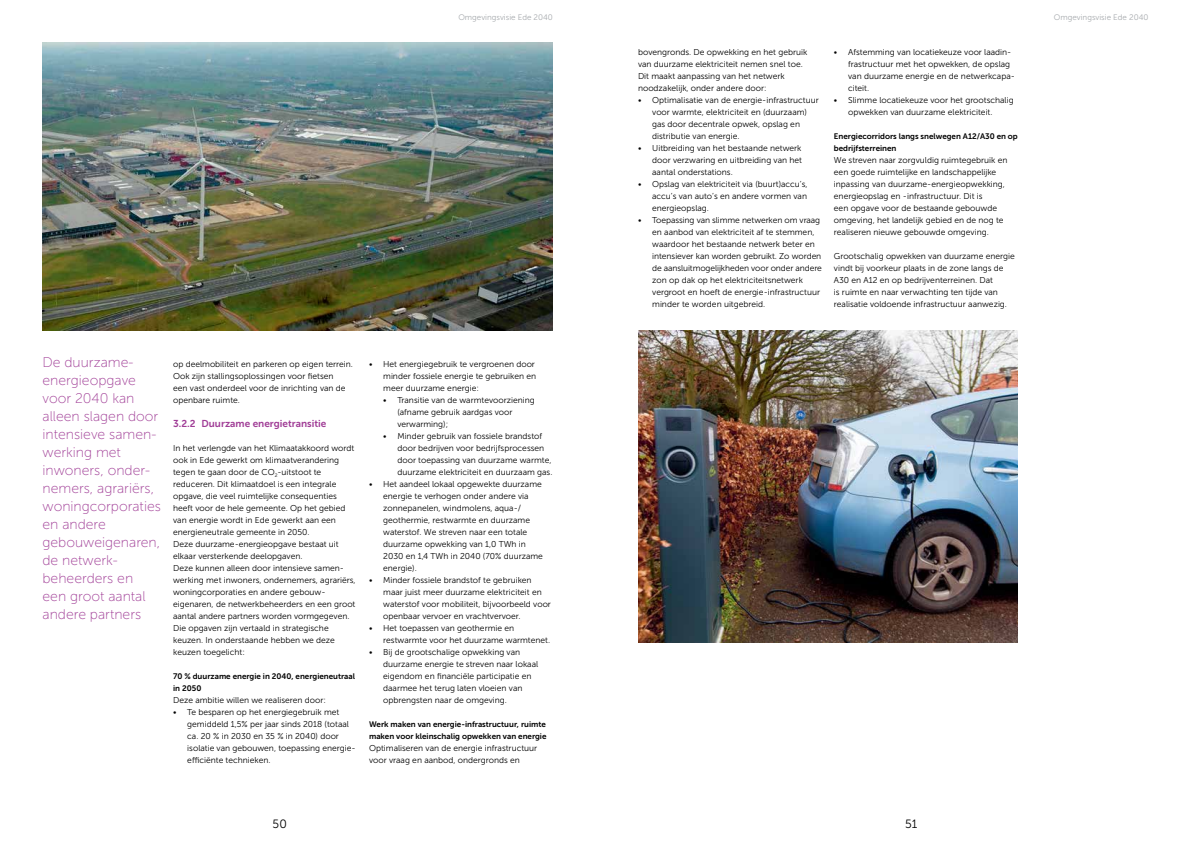
<style>
.page{position:relative;width:1191px;height:842px;background:#fff}
.page>*{position:absolute;margin:0;border:0;box-sizing:border-box;transform-origin:0 0}
.Qoute{font:14px/18px "Museo Sans 100";color:#a03d96}
.t1{font:12px "Museo Sans 300";color:#000}
.H3_0_0{font:10px "Museo Sans 700";color:#a03d96}
.alinea{font:8.5px/12px "Museo Sans 300";color:#000}
.t2{font:8px/12px "Museo Sans 700";color:#000}
.t3{font:8px "Museo Sans 300";color:#a7aaae}
</style>
<div class="page">
<img style="left:43px;top:43px;width:510px;height:287px">
<img style="left:638px;top:331px;width:379px;height:311px">
<p class="t3" style="left:458px;top:13px;width:96px">Omgevingsvisie Ede 2040</p>
<p class="t3" style="left:1053px;top:13px;width:96px">Omgevingsvisie Ede 2040</p>
<p class="alinea" style="left:638px;top:46px;width:171px">bovengronds. De opwekking en het gebruik van duurzame elektriciteit nemen snel toe.<br>Dit maakt aanpassing van het netwerk noodzakelijk, onder andere door:</p>
<p class="alinea" style="left:652px;top:94px;width:168px;text-indent:-14px">• Optimalisatie van de energie-infrastructuur voor warmte, elektriciteit en (duurzaam) gas door decentrale opwek, opslag en distributie van energie.</p>
<p class="alinea" style="left:652px;top:142px;width:151px;text-align:justify;text-indent:-14px">• Uitbreiding van het bestaande netwerk door verzwaring en uitbreiding van het aantal onderstations.</p>
<p class="alinea" style="left:652px;top:178px;width:157px;text-align:justify;text-indent:-14px">• Opslag van elektriciteit via (buurt)accu’s, accu’s van auto’s en andere vormen van energieopslag.</p>
<p class="alinea" style="left:652px;top:214px;width:171px;text-indent:-14px">• Toepassing van slimme netwerken om vraag en aanbod van elektriciteit af te stemmen, waardoor het bestaande netwerk beter en intensiever kan worden gebruikt. Zo worden de aansluitmogelijkheden voor onder andere zon op dak op het elektriciteitsnetwerk vergroot en hoeft de energie-infrastructuur minder te worden uitgebreid.</p>
<p class="alinea" style="left:848px;top:46px;width:168px;text-indent:-14px">• Afstemming van locatiekeuze voor laadin&shy;frastructuur met het opwekken, de opslag van duurzame energie en de netwerkcapa&shy;citeit.</p>
<p class="alinea" style="left:848px;top:94px;width:167px;text-indent:-14px">• Slimme locatiekeuze voor het grootschalig opwekken van duurzame elektriciteit.</p>
<h5 class="t2" style="left:834px;top:130px;width:185px">Energiecorridors langs snelwegen A12/A30 en op bedrijfsterreinen</h5>
<p class="alinea" style="left:834px;top:154px;width:175px">We streven naar zorgvuldig ruimtegebruik en een goede ruimtelijke en landschappelijke inpassing van duurzame-energieopwekking, energieopslag en -infrastructuur. Dit is<br>een opgave voor de bestaande gebouwde omgeving, het landelijk gebied en de nog te realiseren nieuwe gebouwde omgeving.</p>
<p class="alinea" style="left:834px;top:250px;width:182px">Grootschalig opwekken van duurzame energie vindt bij voorkeur plaats in de zone langs de A30 en A12 en op bedrijventerreinen. Dat<br>is ruimte en naar verwachting ten tijde van realisatie voldoende infrastructuur aanwezig.</p>
<p class="Qoute" style="left:43px;top:353px;width:120px">De duurzame&shy;energieopgave voor 2040 kan alleen slagen door intensieve samen&shy;werking met inwoners, onder&shy;nemers, agrariërs, woningcorporaties en andere gebouweigenaren, de netwerk&shy;beheerders en<br>een groot aantal andere partners</p>
<p class="alinea" style="left:173px;top:358px;width:181px">op deelmobiliteit en parkeren op eigen terrein.<br>Ook zijn stallingsoplossingen voor fietsen<br>een vast onderdeel voor de inrichting van de openbare ruimte.</p>
<h3 class="H3_0_0" style="left:173px;top:417px;width:155px">3.2.2 Duurzame energietransitie</h3>
<p class="alinea" style="left:173px;top:442px;width:183px">In het verlengde van het Klimaatakkoord wordt ook in Ede gewerkt om klimaatverandering tegen te gaan door de CO<sub>2</sub>-uitstoot te reduceren. Dit klimaatdoel is een integrale opgave, die veel ruimtelijke consequenties heeft voor de hele gemeente. Op het gebied van energie wordt in Ede gewerkt aan een energieneutrale gemeente in 2050.</p>
<p class="alinea" style="left:173px;top:538px;width:184px">Deze duurzame-energieopgave bestaat uit elkaar versterkende deelopgaven.<br>Deze kunnen alleen door intensieve samen&shy;werking met inwoners, ondernemers, agrariërs, woningcorporaties en andere gebouw&shy;eigenaren, de netwerkbeheerders en een groot aantal andere partners worden vormgegeven.<br>Die opgaven zijn vertaald in strategische keuzen. In onderstaande hebben we deze keuzen toegelicht:</p>
<h5 class="t2" style="left:173px;top:670px;width:183px">70 % duurzame energie in 2040, energieneutraal in 2050</h5>
<p class="alinea" style="left:173px;top:694px;width:154px">Deze ambitie willen we realiseren door:</p>
<p class="alinea" style="left:187px;top:706px;width:170px;text-indent:-14px">• Te besparen op het energiegebruik met gemiddeld 1,5% per jaar sinds 2018 (totaal ca. 20 % in 2030 en 35 % in 2040) door isolatie van gebouwen, toepassing energie&shy;efficiënte technieken.</p>
<p class="alinea" style="left:383px;top:358px;width:154px;text-indent:-14px">• Het energiegebruik te vergroenen door minder fossiele energie te gebruiken en meer duurzame energie:</p>
<p class="alinea" style="left:397px;top:394px;width:139px;text-indent:-14px">• Transitie van de warmtevoorziening (afname gebruik aardgas voor verwarming);</p>
<p class="alinea" style="left:397px;top:430px;width:156px;text-indent:-14px">• Minder gebruik van fossiele brandstof door bedrijven voor bedrijfsprocessen door toepassing van duurzame warmte, duurzame elektriciteit en duurzaam gas.</p>
<p class="alinea" style="left:383px;top:478px;width:161px;text-indent:-14px">• Het aandeel lokaal opgewekte duurzame energie te verhogen onder andere via zonnepanelen, windmolens, aqua-/ geothermie, restwarmte en duurzame waterstof. We streven naar een totale duurzame opwekking van 1,0 TWh in 2030 en 1,4 TWh in 2040 (70% duurzame energie).</p>
<p class="alinea" style="left:383px;top:574px;width:169px;text-indent:-14px">• Minder fossiele brandstof te gebruiken maar juist meer duurzame elektriciteit en waterstof voor mobiliteit, bijvoorbeeld voor openbaar vervoer en vrachtvervoer.</p>
<p class="alinea" style="left:383px;top:622px;width:168px;text-indent:-14px">• Het toepassen van geothermie en restwarmte voor het duurzame warmtenet.</p>
<p class="alinea" style="left:383px;top:646px;width:156px;text-indent:-14px">• Bij de grootschalige opwekking van duurzame energie te streven naar lokaal eigendom en financiële participatie en daarmee het terug laten vloeien van opbrengsten naar de omgeving.</p>
<h5 class="t2" style="left:369px;top:718px;width:179px">Werk maken van energie-infrastructuur, ruimte maken voor kleinschalig opwekken van energie</h5>
<p class="alinea" style="left:369px;top:742px;width:170px">Optimaliseren van de energie infrastructuur voor vraag en aanbod, ondergronds en</p>
<h2 class="t1" style="left:273px;top:818px;width:16px">50</h2>
<h2 class="t1" style="left:905px;top:818px;width:14px">51</h2>
</div>
